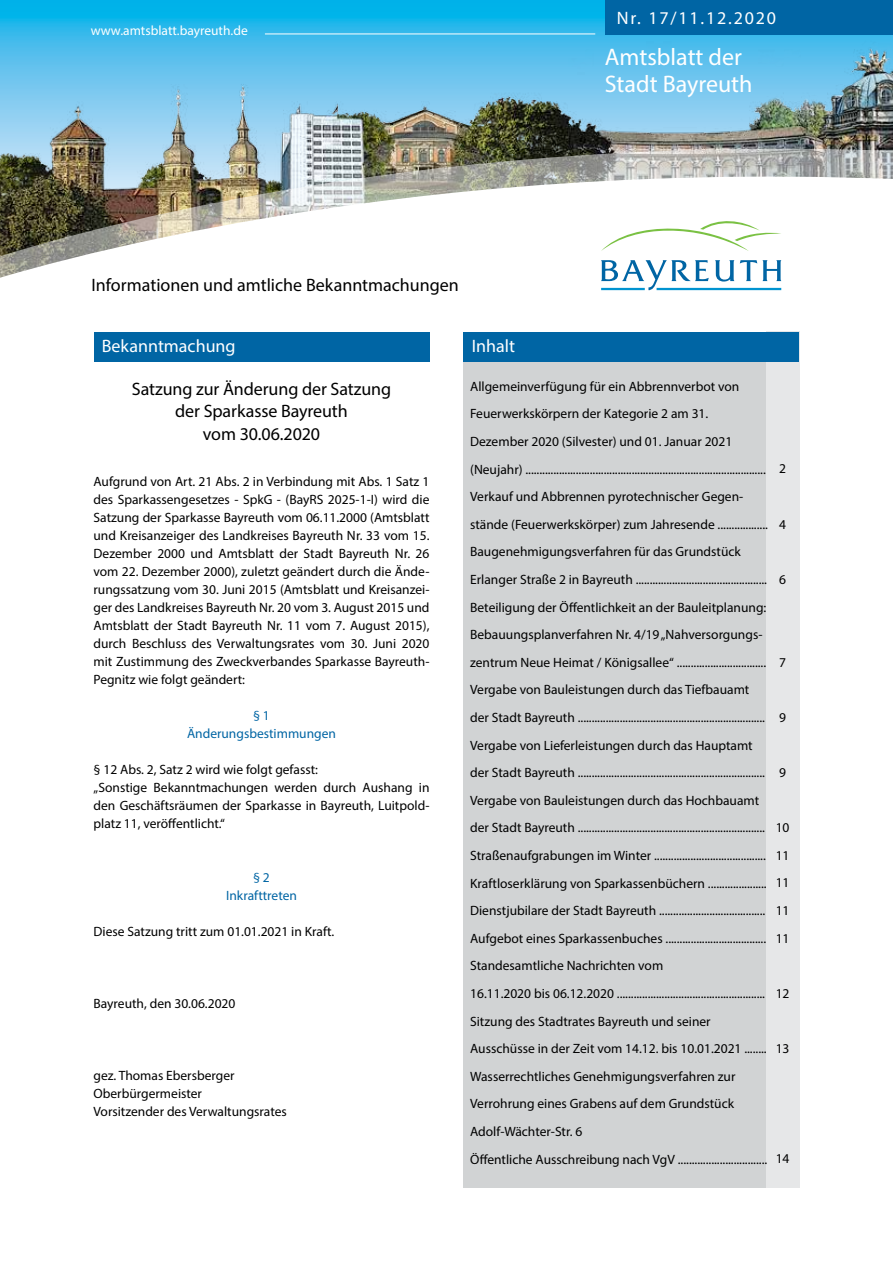
<style>
.page{position:relative;width:893px;height:1263px;background:#fff}
.page>*{position:absolute;margin:0;border:0;box-sizing:border-box;transform-origin:0 0}
.t1{font:24px/27px "Myriad Pro";color:#fff}
.t2{font:18px/22.5px "Myriad Pro";letter-spacing:-.005em;color:#000;text-align:center}
.t3{font:18px "Myriad Pro";color:#fff}
.t4{font:18px "Myriad Pro";letter-spacing:.1em;color:#fff}
.t5{font:13.5px/27.6px "Myriad Pro";color:#000}
.t6{font:13.5px/18px "Myriad Pro";color:#0065a4;text-align:center}
.t7{font:13.5px "Myriad Pro";color:#fff}
</style>
<div class="page">
<div style="left:463px;top:333px;width:336px;height:855px;background:#d1d3d4"></div>
<div style="left:766px;top:332px;width:33px;height:856px;background:#e6e7e8"></div>
<div style="left:463px;top:332px;width:336px;height:29px;background:#0065a4"></div>
<img style="left:0;top:7px;width:893px;height:142px">
<img style="left:0;top:149px;width:893px;height:8px">
<img style="left:0;top:157px;width:893px;height:134px">
<div style="left:605px;top:0;width:288px;height:34px;background:#0065a4"></div>
<hr style="left:265px;top:34px;width:330px;height:1px;background:#fff">
<svg style="left:601px;top:221px;width:180px;height:30px"></svg>
<svg style="left:740px;top:260px;width:41px;height:21px"></svg>
<svg style="left:715px;top:260px;width:19px;height:22px"></svg>
<hr style="left:657px;top:288px;width:124px;height:2px;background:#0093d0">
<svg style="left:601px;top:260px;width:108px;height:30px"></svg>
<div style="left:94px;top:332px;width:335px;height:29px;background:#0065a4"></div>
<p class="t7" style="left:91px;top:22px;width:158px">www.amtsblatt.bayreuth.de</p>
<h2 class="t4" style="left:617px;top:7px;width:161px">Nr. 17/11.12.2020</h2>
<h1 class="t1" style="left:605px;top:43px;width:149px">Amtsblatt der<br>Stadt Bayreuth</h1>
<h2 class="t2" style="left:91px;top:273px;width:369px">Informationen und amtliche Bekanntmachungen</h2>
<h2 class="t3" style="left:102px;top:335px;width:135px">Bekanntmachung</h2>
<h2 class="t2" style="left:132px;top:377px;width:261px">Satzung zur Änderung der Satzung der Sparkasse Bayreuth<br>vom 30.06.2020</h2>
<p class="t5" style="left:94px;top:472px;width:337px;line-height:18px;text-align:justify">Aufgrund von Art. 21 Abs. 2 in Verbindung mit Abs. 1 Satz 1 des Sparkassengesetzes - SpkG - (BayRS 2025-1-I) wird die Satzung der Sparkasse Bayreuth vom 06.11.2000 (Amtsblatt und Kreisanzeiger des Landkreises Bayreuth Nr. 33 vom 15.<br>Dezember 2000 und Amtsblatt der Stadt Bayreuth Nr. 26 vom 22. Dezember 2000), zuletzt geändert durch die Ände&shy;rungssatzung vom 30. Juni 2015 (Amtsblatt und Kreisanzei&shy;ger des Landkreises Bayreuth Nr. 20 vom 3. August 2015 und Amtsblatt der Stadt Bayreuth Nr. 11 vom 7. August 2015), durch Beschluss des Verwaltungsrates vom 30. Juni 2020 mit Zustimmung des Zweckverbandes Sparkasse Bayreuth-Pegnitz wie folgt geändert:</p>
<p class="t6" style="left:187px;top:706px;width:150px">§ 1<br>Änderungsbestimmungen</p>
<p class="t5" style="left:94px;top:760px;width:337px;line-height:18px">§ 12 Abs. 2, Satz 2 wird wie folgt gefasst:<br>„Sonstige Bekanntmachungen werden durch Aushang in den Geschäftsräumen der Sparkasse in Bayreuth, Luitpold&shy;platz 11, veröffentlicht.“</p>
<p class="t6" style="left:226px;top:868px;width:72px">§ 2<br>Inkrafttreten</p>
<p class="t5" style="left:94px;top:917px;width:242px">Diese Satzung tritt zum 01.01.2021 in Kraft.</p>
<p class="t5" style="left:94px;top:989px;width:143px">Bayreuth, den 30.06.2020</p>
<p class="t5" style="left:94px;top:1066px;width:195px;line-height:18px">gez. Thomas Ebersberger<br>Oberbürgermeister<br>Vorsitzender des Verwaltungsrates</p>
<h2 class="t3" style="left:472px;top:335px;width:45px">Inhalt</h2>
<p class="t5" style="left:470px;top:372px;width:299px">Allgemeinverfügung für ein Abbrennverbot von Feuerwerkskörpern der Kategorie 2 am 31.<br>Dezember 2020 (Silvester) und 01. Januar 2021 (Neujahr) ......................................................................................<br>Verkauf und Abbrennen pyrotechnischer Gegen&shy;stände (Feuerwerkskörper) zum Jahresende ..................<br>Baugenehmigungsverfahren für das Grundstück Erlanger Straße 2 in Bayreuth ...............................................<br>Beteiligung der Öffentlichkeit an der Bauleitplanung:<br>Bebauungsplanverfahren Nr. 4/19 „Nahversorgungs&shy;zentrum Neue Heimat / Königsallee“ ................................<br>Vergabe von Bauleistungen durch das Tiefbauamt der Stadt Bayreuth ...................................................................<br>Vergabe von Lieferleistungen durch das Hauptamt der Stadt Bayreuth ...................................................................<br>Vergabe von Bauleistungen durch das Hochbauamt der Stadt Bayreuth ...................................................................<br>Straßenaufgrabungen im Winter ........................................<br>Kraftloserklärung von Sparkassenbüchern .....................<br>Dienstjubilare der Stadt Bayreuth ......................................<br>Aufgebot eines Sparkassenbuches ....................................<br>Standesamtliche Nachrichten vom<br>16.11.2020 bis 06.12.2020 .....................................................<br>Sitzung des Stadtrates Bayreuth und seiner Ausschüsse in der Zeit vom 14.12. bis 10.01.2021 ........<br>Wasserrechtliches Genehmigungsverfahren zur Verrohrung eines Grabens auf dem Grundstück Adolf-Wächter-Str. 6<br>Öffentliche Ausschreibung nach VgV ................................</p>
<p class="t5" style="left:779px;top:455px;width:8px">2</p>
<p class="t5" style="left:779px;top:510px;width:8px">4</p>
<p class="t5" style="left:779px;top:565px;width:8px">6</p>
<p class="t5" style="left:779px;top:648px;width:8px">7</p>
<p class="t5" style="left:779px;top:703px;width:8px">9</p>
<p class="t5" style="left:779px;top:758px;width:8px">9</p>
<p class="t5" style="left:776px;top:814px;width:15px;text-align:justify">10<br>11<br>11<br>11<br>11</p>
<p class="t5" style="left:776px;top:979px;width:15px">12</p>
<p class="t5" style="left:776px;top:1034px;width:15px">13</p>
<p class="t5" style="left:776px;top:1145px;width:15px">14</p>
</div>
